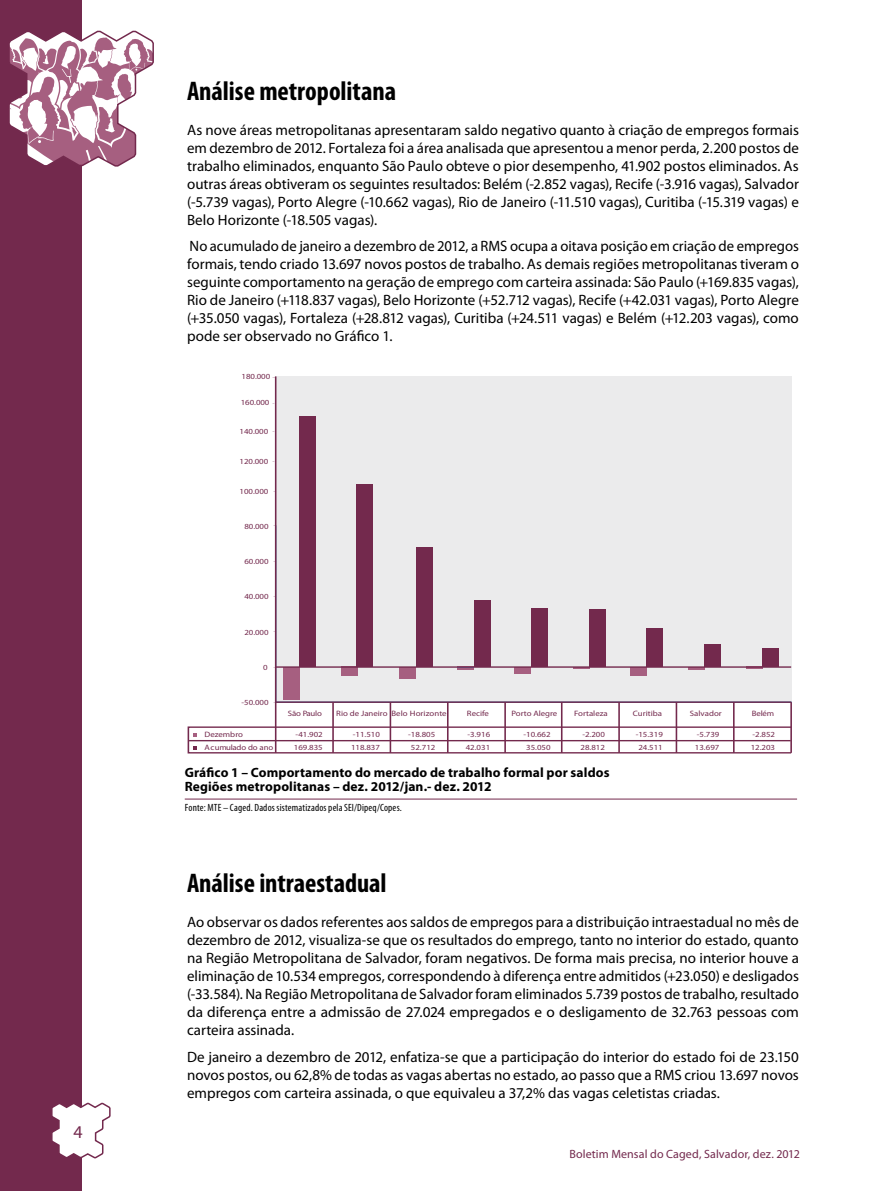
<style>
.page{position:relative;width:893px;height:1191px;background:#fff}
.page>*{position:absolute;margin:0;border:0;box-sizing:border-box;transform-origin:0 0}
.t1{font:700 condensed 27px "Myriad Pro";color:#000}
.t2{font:18px "Myriad Pro";color:#73294d}
.t3{font:15px/18px "Myriad Pro";color:#000;text-align:justify}
.t4{font:700 13.5px/13.5px "Myriad Pro";letter-spacing:.01em;color:#000}
.t5{font:12px "Myriad Pro";letter-spacing:.01em;color:#73294d}
.t6{font:condensed 10.5px "Myriad Pro";letter-spacing:.015em;color:#000}
.t7{font:7.8px "Myriad Pro";color:#73294d;scale:1.13 1}
.t8{font:7.8px "Myriad Pro";letter-spacing:-.02em;color:#73294d;scale:1.13 1}
</style>
<div class="page">
<div style="left:0;top:0;width:81px;height:1191px;background:#73294d"></div>
<svg style="left:9px;top:30px;width:145px;height:137px"></svg>
<svg style="left:52px;top:1102px;width:59px;height:57px"></svg>
<svg style="left:185px;top:376px;width:612px;height:424px"></svg>
<div style="left:185px;top:758px;width:612px;height:41px;background:#fff"></div>
<hr style="left:185px;top:798px;width:612px;height:1px;background:#73294d">
<div style="left:275px;top:376px;width:516px;height:326px;background:#ebebec"></div>
<div style="left:283px;top:667px;width:17px;height:32px;background:#a65f80"></div>
<div style="left:341px;top:666px;width:17px;height:10px;background:#a65f80"></div>
<div style="left:399px;top:666px;width:17px;height:12px;background:#a65f80"></div>
<hr style="left:457px;top:666px;width:17px;height:4px;background:#a65f80">
<div style="left:514px;top:667px;width:17px;height:6px;background:#a65f80"></div>
<svg style="left:573px;top:668px;width:17px;height:1px"></svg>
<div style="left:630px;top:667px;width:17px;height:8px;background:#a65f80"></div>
<svg style="left:746px;top:668px;width:17px;height:1px"></svg>
<hr style="left:688px;top:667px;width:17px;height:3px;background:#a65f80">
<div style="left:299px;top:416px;width:16px;height:250px;background:#73294d"></div>
<div style="left:357px;top:484px;width:16px;height:182px;background:#73294d"></div>
<div style="left:416px;top:547px;width:16px;height:120px;background:#73294d"></div>
<div style="left:474px;top:600px;width:16px;height:67px;background:#73294d"></div>
<div style="left:531px;top:608px;width:16px;height:59px;background:#73294d"></div>
<div style="left:589px;top:610px;width:16px;height:57px;background:#73294d"></div>
<div style="left:647px;top:628px;width:16px;height:39px;background:#73294d"></div>
<div style="left:705px;top:644px;width:16px;height:23px;background:#73294d"></div>
<div style="left:763px;top:649px;width:16px;height:18px;background:#73294d"></div>
<hr style="left:275px;top:376px;width:1px;height:326px;background:#73294d">
<hr style="left:276px;top:701px;width:515px;height:2px;background:#73294d">
<hr style="left:275px;top:702px;width:1px;height:51px;background:#73294d">
<hr style="left:332px;top:702px;width:2px;height:51px;background:#73294d">
<hr style="left:390px;top:702px;width:1px;height:51px;background:#73294d">
<hr style="left:447px;top:702px;width:1px;height:51px;background:#73294d">
<hr style="left:504px;top:702px;width:2px;height:51px;background:#73294d">
<hr style="left:561px;top:702px;width:1px;height:51px;background:#73294d">
<hr style="left:618px;top:702px;width:2px;height:51px;background:#73294d">
<hr style="left:676px;top:702px;width:1px;height:51px;background:#73294d">
<hr style="left:733px;top:702px;width:1px;height:51px;background:#73294d">
<hr style="left:790px;top:702px;width:2px;height:51px;background:#73294d">
<svg style="left:187px;top:726px;width:606px;height:28px"></svg>
<hr style="left:276px;top:666px;width:515px;height:2px;background:#73294d">
<p class="t2" style="left:74px;top:1121px;width:11px">4</p>
<h1 class="t1" style="left:187px;top:74px;width:211px">Análise metropolitana</h1>
<p class="t3" style="left:187px;top:121px;width:613px">As nove áreas metropolitanas apresentaram saldo negativo quanto à criação de empregos formais em dezembro de 2012. Fortaleza foi a área analisada que apresentou a menor perda, 2.200 postos de trabalho eliminados, enquanto São Paulo obteve o pior desempenho, 41.902 postos eliminados. As outras áreas obtiveram os seguintes resultados: Belém (-2.852 vagas), Recife (-3.916 vagas), Salvador (-5.739 vagas), Porto Alegre (-10.662 vagas), Rio de Janeiro (-11.510 vagas), Curitiba (-15.319 vagas) e Belo Horizonte (-18.505 vagas).</p>
<p class="t3" style="left:187px;top:237px;width:613px">No acumulado de janeiro a dezembro de 2012, a RMS ocupa a oitava posição em criação de empregos formais, tendo criado 13.697 novos postos de trabalho. As demais regiões metropolitanas tiveram o seguinte comportamento na geração de emprego com carteira assinada: São Paulo (+169.835 vagas), Rio de Janeiro (+118.837 vagas), Belo Horizonte (+52.712 vagas), Recife (+42.031 vagas), Porto Alegre (+35.050 vagas), Fortaleza (+28.812 vagas), Curitiba (+24.511 vagas) e Belém (+12.203 vagas), como pode ser observado no Gráfico 1.</p>
<p class="t7" style="left:242px;top:372px;width:27px">180.000</p>
<p class="t7" style="left:241px;top:397px;width:27px">160.000</p>
<p class="t7" style="left:239px;top:426px;width:27px">140.000</p>
<p class="t7" style="left:239px;top:457px;width:27px">120.000</p>
<p class="t7" style="left:240px;top:487px;width:27px">100.000</p>
<p class="t7" style="left:244px;top:521px;width:23px">80.000</p>
<p class="t7" style="left:244px;top:556px;width:23px">60.000</p>
<p class="t7" style="left:244px;top:591px;width:23px">40.000</p>
<p class="t7" style="left:244px;top:627px;width:23px">20.000</p>
<p class="t7" style="left:263px;top:662px;width:5px">0</p>
<p class="t7" style="left:242px;top:697px;width:25px">-50.000</p>
<p class="t8" style="left:288px;top:709px;width:31px">São Paulo</p>
<p class="t7" style="left:336px;top:709px;width:99px">Rio de Janeiro Belo Horizonte</p>
<p class="t7" style="left:467px;top:709px;width:21px">Recife</p>
<p class="t7" style="left:511px;top:709px;width:42px">Porto Alegre</p>
<p class="t7" style="left:574px;top:709px;width:31px">Fortaleza</p>
<p class="t7" style="left:633px;top:709px;width:27px">Curitiba</p>
<p class="t7" style="left:690px;top:709px;width:30px">Salvador</p>
<p class="t7" style="left:752px;top:709px;width:21px">Belém</p>
<p class="t7" style="left:205px;top:729px;width:35px">Dezembro</p>
<p class="t7" style="left:296px;top:729px;width:25px">-41.902</p>
<p class="t7" style="left:353px;top:729px;width:25px">-11.510</p>
<p class="t7" style="left:408px;top:729px;width:25px">-18.805</p>
<p class="t7" style="left:468px;top:729px;width:21px">-3.916</p>
<p class="t7" style="left:523px;top:729px;width:25px">-10.662</p>
<p class="t7" style="left:582px;top:729px;width:21px">-2.200</p>
<p class="t7" style="left:636px;top:729px;width:25px">-15.319</p>
<p class="t7" style="left:697px;top:729px;width:21px">-5.739</p>
<p class="t7" style="left:752px;top:729px;width:21px">-2.852</p>
<p class="t7" style="left:205px;top:742px;width:62px">Acumulado do ano</p>
<p class="t7" style="left:294px;top:742px;width:27px">169.835</p>
<p class="t7" style="left:351px;top:742px;width:27px">118.837</p>
<p class="t7" style="left:411px;top:742px;width:23px">52.712</p>
<p class="t7" style="left:466px;top:742px;width:23px">42.031</p>
<p class="t7" style="left:526px;top:742px;width:23px">35.050</p>
<p class="t7" style="left:581px;top:742px;width:23px">28.812</p>
<p class="t7" style="left:638px;top:742px;width:23px">24.511</p>
<p class="t7" style="left:695px;top:742px;width:23px">13.697</p>
<p class="t7" style="left:751px;top:742px;width:23px">12.203</p>
<p class="t4" style="left:185px;top:765px;width:426px">Gráfico 1 – Comportamento do mercado de trabalho formal por saldos<br>Regiões metropolitanas – dez. 2012/jan.- dez. 2012</p>
<p class="t6" style="left:185px;top:801px;width:219px">Fonte: MTE – Caged. Dados sistematizados pela SEI/Dipeq/Copes.</p>
<h1 class="t1" style="left:187px;top:866px;width:201px">Análise intraestadual</h1>
<p class="t3" style="left:187px;top:913px;width:613px">Ao observar os dados referentes aos saldos de empregos para a distribuição intraestadual no mês de dezembro de 2012, visualiza-se que os resultados do emprego, tanto no interior do estado, quanto na Região Metropolitana de Salvador, foram negativos. De forma mais precisa, no interior houve a eliminação de 10.534 empregos, correspondendo à diferença entre admitidos (+23.050) e desligados (-33.584). Na Região Metropolitana de Salvador foram eliminados 5.739 postos de trabalho, resultado da diferença entre a admissão de 27.024 empregados e o desligamento de 32.763 pessoas com carteira assinada.</p>
<p class="t3" style="left:187px;top:1047px;width:613px">De janeiro a dezembro de 2012, enfatiza-se que a participação do interior do estado foi de 23.150 novos postos, ou 62,8% de todas as vagas abertas no estado, ao passo que a RMS criou 13.697 novos empregos com carteira assinada, o que equivaleu a 37,2% das vagas celetistas criadas.</p>
<p class="t5" style="left:569px;top:1146px;width:232px">Boletim Mensal do Caged, Salvador, dez. 2012</p>
</div>
